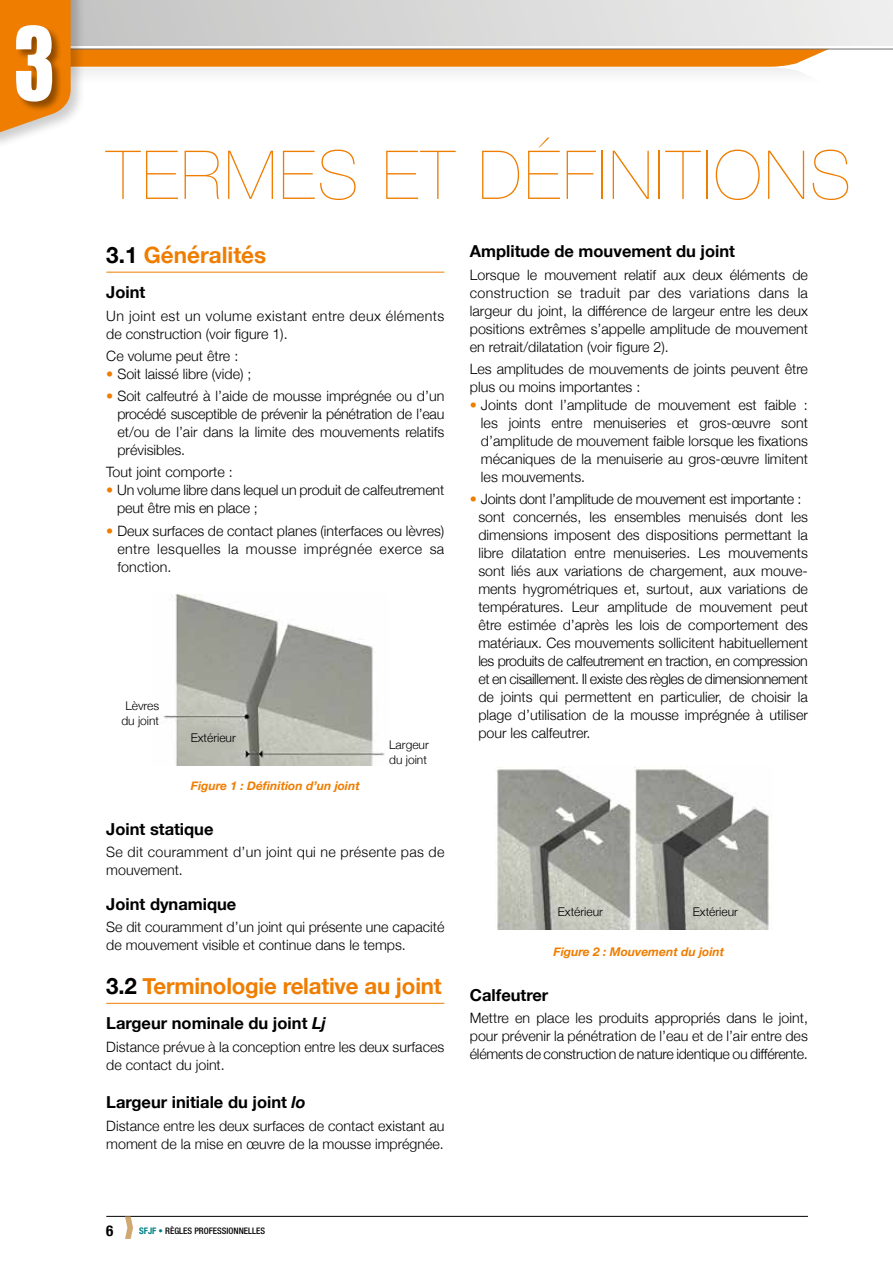
<style>
.page{position:relative;width:893px;height:1263px;background:#fff}
.page>*{position:absolute;margin:0;border:0;box-sizing:border-box;transform-origin:0 0}
.t1{font:93px "Impact";color:#fff;scale:.83 1}
.t2{font:200 67.5px "Helvetica Neue";letter-spacing:.04em;color:#ef7d00}
.t3{font:700 22.5px "Helvetica Neue";letter-spacing:-.01em;color:#ef7d00}
.t4{font:700 16.5px "Helvetica Neue";color:#000}
.t5{font:700 condensed 15px "Helvetica Neue";color:#000}
.t6{font:300 14.25px/18px "Helvetica Neue";color:#000}
.t7{font:300 14.25px/18px "Helvetica Neue";letter-spacing:.03em;color:#000}
.t8{font:300 14.25px/18px "Helvetica Neue";letter-spacing:.02em;color:#000}
.t9{font:300 12px/15px "Helvetica Neue";color:#000}
.t10{font:italic 700 12px "Helvetica Neue";color:#ef7d00}
.t11{font:500 condensed 9px "Helvetica Neue LT Std";color:#000}
.s1{color:#000}
.s2{color:#ef7d00}
.s3{font-style:italic}
.s4{font-family:"Helvetica Neue";font-weight:700;color:#008186}
.s5{font-weight:300;color:#008186}
</style>
<div class="page">
<hr style="left:106px;top:1216px;width:702px;height:1px;background:#000">
<svg style="left:125px;top:1216px;width:8px;height:23px"></svg>
<hr style="left:106px;top:272px;width:338px;height:1px;background:#ef7d00">
<hr style="left:106px;top:1003px;width:338px;height:1px;background:#ef7d00">
<div style="left:3px;top:0;width:890px;height:46px;background:#ededed"></div>
<hr style="left:63px;top:49px;width:830px;height:1px;background:#706f6f">
<svg style="left:0;top:0;width:829px;height:139px"></svg>
<div style="left:16px;top:25px;width:47px;height:87px;background:#000;opacity:.4"></div>
<img style="left:163px;top:593px;width:222px;height:172px">
<img style="left:495px;top:766px;width:274px;height:163px">
<h1 class="t1" style="left:14px;top:-9px;width:51px">3</h1>
<h2 class="t2" style="left:106px;top:123px;width:746px">TERMES ET DÉFINITIONS</h2>
<h3 class="t3" style="left:106px;top:238px;width:161px"><span class="s1">3.1</span> Généralités</h3>
<p class="t4" style="left:106px;top:279px;width:41px">Joint</p>
<p class="t7" style="left:106px;top:305px;width:340px">Un joint est un volume existant entre deux éléments de construction (voir figure 1).</p>
<p class="t6" style="left:106px;top:346px;width:133px">Ce volume peut être :</p>
<p class="t6" style="left:106px;top:364px;width:147px"><span class="s2">•</span> Soit laissé libre (vide) ;</p>
<p class="t6" style="left:117px;top:386px;width:328px;text-align:justify;text-indent:-11px"><span class="s2">•</span> Soit calfeutré à l’aide de mousse imprégnée ou d’un procédé susceptible de prévenir la pénétration de l’eau et/ou de l’air dans la limite des mouvements relatifs prévisibles.</p>
<p class="t6" style="left:106px;top:462px;width:128px">Tout joint comporte :</p>
<p class="t6" style="left:117px;top:480px;width:329px;text-indent:-11px"><span class="s2">•</span> Un volume libre dans lequel un produit de calfeutrement peut être mis en place ;</p>
<p class="t6" style="left:117px;top:520px;width:328px;text-align:justify;text-indent:-11px"><span class="s2">•</span> Deux surfaces de contact planes (interfaces ou lèvres) entre lesquelles la mousse imprégnée exerce sa fonction.</p>
<p class="t9" style="left:121px;top:698px;width:39px;text-align:center">Lèvres du joint</p>
<p class="t9" style="left:191px;top:730px;width:47px">Extérieur</p>
<p class="t9" style="left:389px;top:736px;width:41px">Largeur du joint</p>
<p class="t10" style="left:191px;top:777px;width:170px">Figure 1 : Définition d’un joint</p>
<p class="t4" style="left:106px;top:816px;width:109px">Joint statique</p>
<p class="t8" style="left:106px;top:842px;width:340px">Se dit couramment d’un joint qui ne présente pas de mouvement.</p>
<p class="t4" style="left:106px;top:891px;width:132px">Joint dynamique</p>
<p class="t6" style="left:106px;top:917px;width:340px">Se dit couramment d’un joint qui présente une capacité de mouvement visible et continue dans le temps.</p>
<h3 class="t3" style="left:106px;top:969px;width:337px"><span class="s1">3.2</span> Terminologie relative au joint</h3>
<p class="t4" style="left:106px;top:1010px;width:221px">Largeur nominale du joint <span class="s3">Lj</span></p>
<p class="t6" style="left:106px;top:1036px;width:339px">Distance prévue à la conception entre les deux surfaces de contact du joint.</p>
<p class="t4" style="left:106px;top:1089px;width:201px">Largeur initiale du joint <span class="s3">lo</span></p>
<p class="t6" style="left:106px;top:1115px;width:340px">Distance entre les deux surfaces de contact existant au moment de la mise en œuvre de la mousse imprégnée.</p>
<p class="t4" style="left:470px;top:239px;width:267px">Amplitude de mouvement du joint</p>
<p class="t6" style="left:470px;top:265px;width:340px;text-align:justify">Lorsque le mouvement relatif aux deux éléments de construction se traduit par des variations dans la largeur du joint, la différence de largeur entre les deux positions extrêmes s’appelle amplitude de mouvement en retrait/dilatation (voir figure 2).</p>
<p class="t6" style="left:470px;top:359px;width:340px">Les amplitudes de mouvements de joints peuvent être plus ou moins importantes :</p>
<p class="t6" style="left:481px;top:395px;width:328px;text-align:justify;text-indent:-11px"><span class="s2">•</span> Joints dont l’amplitude de mouvement est faible : les joints entre menuiseries et gros-œuvre sont d’amplitude de mouvement faible lorsque les fixations mécaniques de la menuiserie au gros-œuvre limitent les mouvements.</p>
<p class="t6" style="left:478px;top:489px;width:331px;text-indent:-9px"><span class="s2">•</span> Joints dont l’amplitude de mouvement est importante : sont concernés, les ensembles menuisés dont les dimensions imposent des dispositions permettant la libre dilatation entre menuiseries. Les mouvements sont liés aux variations de chargement, aux mouve&shy;ments hygrométriques et, surtout, aux variations de températures. Leur amplitude de mouvement peut être estimée d’après les lois de comportement des matériaux. Ces mouvements sollicitent habituellement les produits de calfeutrement en traction, en compression et en cisaillement. Il existe des règles de dimensionnement de joints qui permettent en particulier, de choisir la plage d’utilisation de la mousse imprégnée à utiliser pour les calfeutrer.</p>
<p class="t9" style="left:558px;top:903px;width:47px">Extérieur</p>
<p class="t9" style="left:693px;top:903px;width:47px">Extérieur</p>
<p class="t10" style="left:554px;top:942px;width:172px">Figure 2 : Mouvement du joint</p>
<p class="t4" style="left:470px;top:982px;width:80px">Calfeutrer</p>
<p class="t6" style="left:470px;top:1008px;width:340px;text-align:justify">Mettre en place les produits appropriés dans le joint, pour prévenir la pénétration de l’eau et de l’air entre des éléments de construction de nature identique ou différente.</p>
<p class="t5" style="left:106px;top:1218px;width:9px">6</p>
<p class="t11" style="left:139px;top:1225px;width:127px"><span class="s4">SFJF</span> <span class="s5">•</span> RÈGLES PROFESSIONNELLES</p>
</div>
